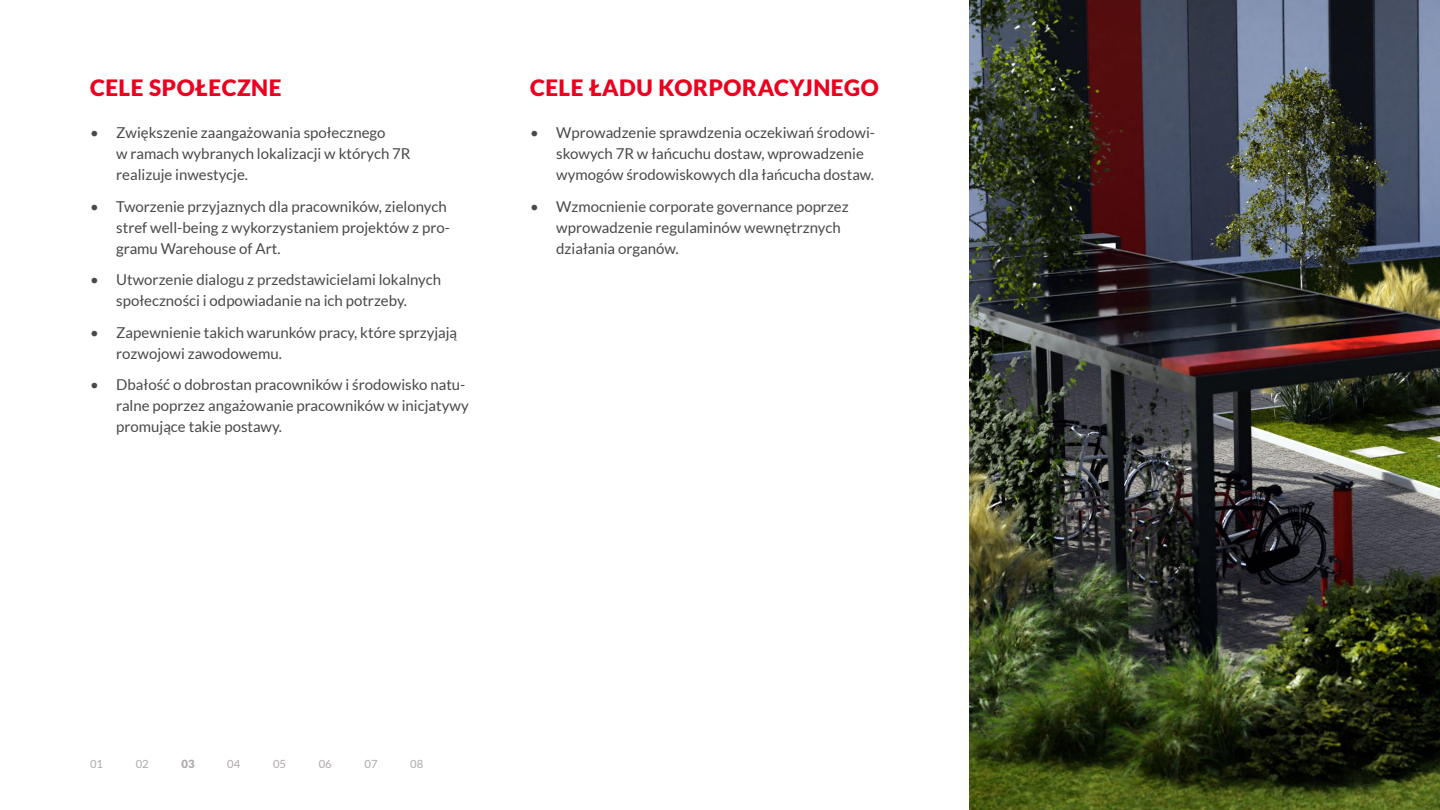
<style>
.page{position:relative;width:1440px;height:810px;background:#fff}
.page>*{position:absolute;margin:0;border:0;box-sizing:border-box;transform-origin:0 0}
.t1{font:900 22.5px "Lato";letter-spacing:.025em;color:#ec001f}
.t2{font:15px/21px "Lato";color:#4a484a}
.t3{font:11.25px "Lato";color:#aea8ab}
.t4{font:900 11.25px "Lato";color:#aea8ab}
</style>
<div class="page">
<img style="left:970px;top:0;width:470px;height:810px">
<h1 class="t1" style="left:90px;top:75px;width:193px">CELE SPOŁECZNE</h1>
<p class="t2" style="left:116px;top:122px;width:296px;text-indent:-26px">• Zwiększenie zaangażowania społecznego<br>w ramach wybranych lokalizacji w których 7R realizuje inwestycje.</p>
<p class="t2" style="left:116px;top:195px;width:335px;text-indent:-26px">• Tworzenie przyjaznych dla pracowników, zielonych stref well-being z wykorzystaniem projektów z pro&shy;gramu Warehouse of Art.</p>
<p class="t2" style="left:90px;top:269px;width:353px;text-align:center">• Utworzenie dialogu z przedstawicielami lokalnych społeczności i odpowiadanie na ich potrzeby.</p>
<p class="t2" style="left:116px;top:321px;width:342px;text-indent:-26px">• Zapewnienie takich warunków pracy, które sprzyjają rozwojowi zawodowemu.</p>
<p class="t2" style="left:116px;top:374px;width:354px;text-indent:-26px">• Dbałość o dobrostan pracowników i środowisko natu&shy;ralne poprzez angażowanie pracowników w inicjatywy promujące takie postawy.</p>
<h1 class="t1" style="left:530px;top:75px;width:350px">CELE ŁADU KORPORACYJNEGO</h1>
<p class="t2" style="left:556px;top:122px;width:320px;text-indent:-26px">• Wprowadzenie sprawdzenia oczekiwań środowi&shy;skowych 7R w łańcuchu dostaw, wprowadzenie wymogów środowiskowych dla łańcucha dostaw.</p>
<p class="t2" style="left:556px;top:195px;width:294px;text-indent:-26px">• Wzmocnienie corporate governance poprzez wprowadzenie regulaminów wewnętrznych działania organów.</p>
<p class="t3" style="left:90px;top:758px;width:15px">01</p>
<p class="t3" style="left:136px;top:758px;width:15px">02</p>
<p class="t4" style="left:182px;top:757px;width:15px">03</p>
<p class="t3" style="left:227px;top:758px;width:15px">04</p>
<p class="t3" style="left:273px;top:758px;width:15px">05</p>
<p class="t3" style="left:319px;top:758px;width:15px">06</p>
<p class="t3" style="left:364px;top:758px;width:15px">07</p>
<p class="t3" style="left:410px;top:758px;width:15px">08</p>
</div>
